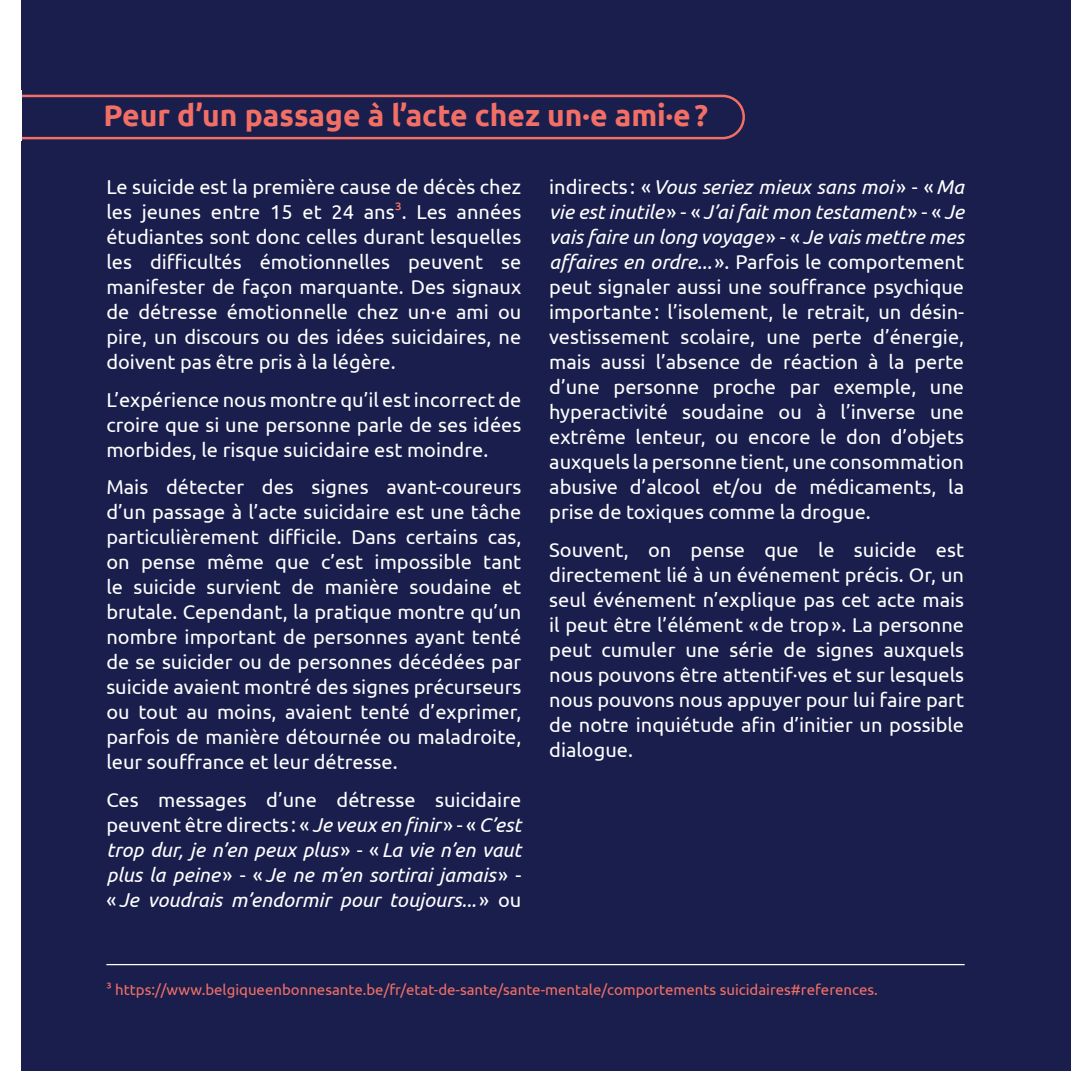
<style>
.page{position:relative;width:1071px;height:1071px;background:#fff}
.page>*{position:absolute;margin:0;border:0;box-sizing:border-box;transform-origin:0 0}
.t1{font:700 30px "Ubuntu";color:#f26f66}
.t2{font:20px/25px "Ubuntu";color:#fff;text-align:justify}
.t3{font:italic 20px/25px "Ubuntu";color:#fff;text-align:justify}
.t4{font:15px "Ubuntu";color:#f26f66}
.s1{color:#f26f66}
.s2{font-style:normal}
.s3{font-style:italic}
</style>
<div class="page">
<div style="left:21px;top:0;width:1049px;height:1070px;background:#191e4d"></div>
<svg style="left:21px;top:93px;width:724px;height:48px"></svg>
<hr style="left:106px;top:963px;width:858px;height:1px;background:#fff">
<h1 class="t1" style="left:103px;top:97px;width:606px">Peur d’un passage à l’acte chez un·e ami·e?</h1>
<p class="t2" style="left:106px;top:174px;width:416px">Le suicide est la première cause de décès chez les jeunes entre 15 et 24 ans<span class="s1">3</span>. Les années étudiantes sont donc celles durant lesquelles les difficultés émotionnelles peuvent se manifester de façon marquante. Des signaux de détresse émotionnelle chez un·e ami ou pire, un discours ou des idées suicidaires, ne doivent pas être pris à la légère.</p>
<p class="t2" style="left:106px;top:386px;width:416px">L’expérience nous montre qu’il est incorrect de croire que si une personne parle de ses idées morbides, le risque suicidaire est moindre.</p>
<p class="t2" style="left:106px;top:474px;width:416px">Mais détecter des signes avant-coureurs d’un passage à l’acte suicidaire est une tâche particulièrement difficile. Dans certains cas, on pense même que c’est impossible tant le suicide survient de manière soudaine et brutale. Cependant, la pratique montre qu’un nombre important de personnes ayant tenté de se suicider ou de personnes décédées par suicide avaient montré des signes précurseurs ou tout au moins, avaient tenté d’exprimer, parfois de manière détournée ou maladroite, leur souffrance et leur détresse.</p>
<p class="t3" style="left:106px;top:786px;width:416px"><span class="s2">Ces messages d’une détresse suicidaire peuvent être directs : «</span> Je veux en finir<span class="s2">» - «</span>C’est trop dur, je n’en peux plus<span class="s2">» - «</span>La vie n’en vaut plus la peine<span class="s2">» - «</span> Je ne m’en sortirai jamais <span class="s2">» - «</span> Je voudrais m’endormir pour toujours... <span class="s2">» ou</span></p>
<p class="t2" style="left:549px;top:174px;width:416px">indirects : «<span class="s3">Vous seriez mieux sans moi</span> » - «<span class="s3">Ma vie est inutile</span>» - « <span class="s3">J’ai fait mon testament</span>» - « <span class="s3">Je vais faire un long voyage</span>» - « <span class="s3">Je vais mettre mes affaires en ordre...</span> ». Parfois le comportement peut signaler aussi une souffrance psychique importante: l’isolement, le retrait, un désin&shy;vestissement scolaire, une perte d’énergie, mais aussi l’absence de réaction à la perte d’une personne proche par exemple, une hyperactivité soudaine ou à l’inverse une extrême lenteur, ou encore le don d’objets auxquels la personne tient, une consommation abusive d’alcool et/ou de médicaments, la prise de toxiques comme la drogue.</p>
<p class="t2" style="left:549px;top:536px;width:416px">Souvent, on pense que le suicide est directement lié à un événement précis. Or, un seul événement n’explique pas cet acte mais il peut être l’élément «de trop». La personne peut cumuler une série de signes auxquels nous pouvons être attentif·ves et sur lesquels nous pouvons nous appuyer pour lui faire part de notre inquiétude afin d’initier un possible dialogue.</p>
<p class="t4" style="left:106px;top:979px;width:772px">3 https://www.belgiqueenbonnesante.be/fr/etat-de-sante/sante-mentale/comportements suicidaires#references.</p>
</div>
